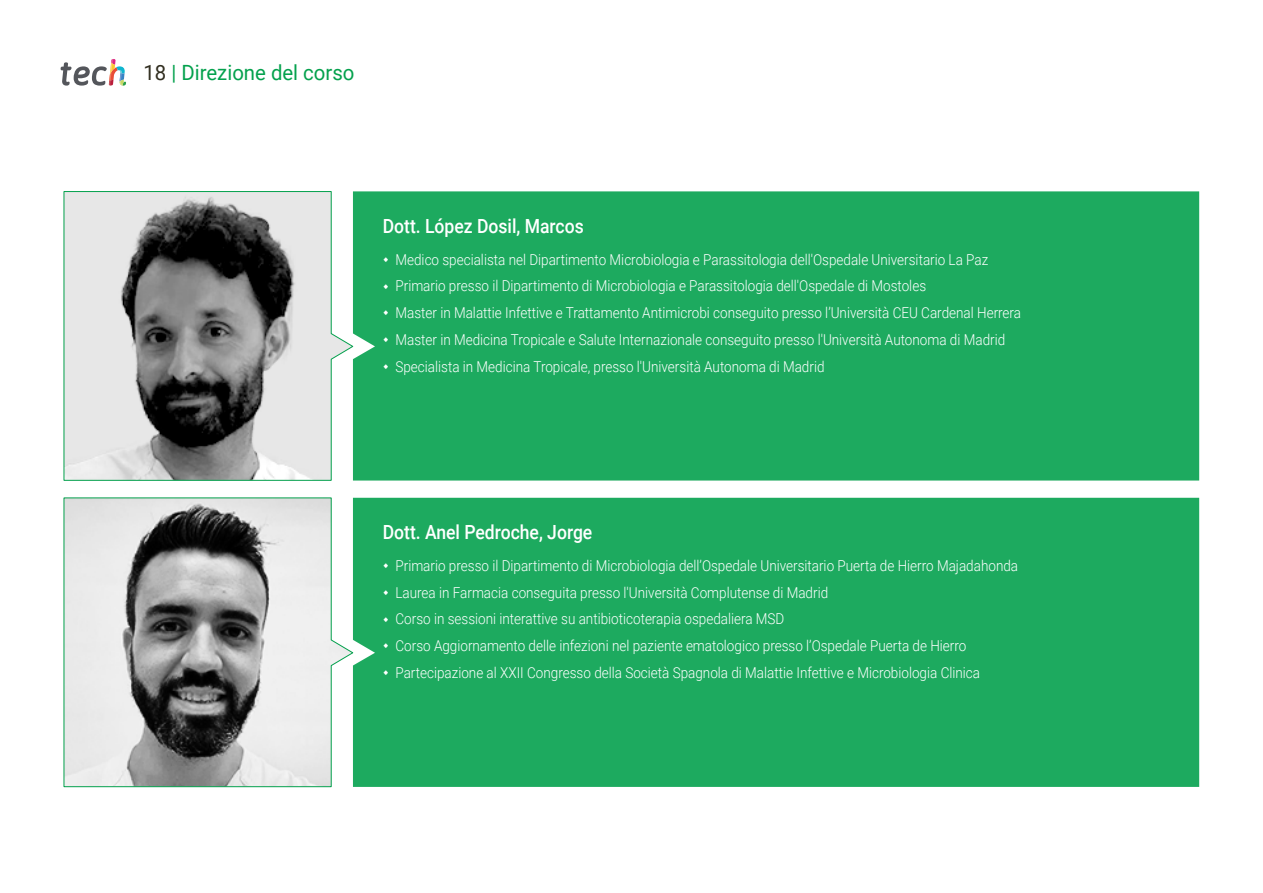
<style>
.page{position:relative;width:1263px;height:893px;background:#fff}
.page>*{position:absolute;margin:0;border:0;box-sizing:border-box;transform-origin:0 0}
.t1{font:21px "Roboto";color:#04a14d}
.t2{font:500 19.5px "Roboto";color:#fff;scale:.9 1}
.t3{font:300 15px/26.7px "Roboto";color:#fff;scale:.9 1}
.s1{color:#312e20}
</style>
<div class="page">
<div style="left:353px;top:191px;width:846px;height:290px;background:#1daa5f"></div>
<div style="left:353px;top:498px;width:846px;height:289px;background:#1daa5f"></div>
<svg style="left:64px;top:191px;width:289px;height:290px;background:#a7a9a8"></svg>
<svg style="left:64px;top:497px;width:289px;height:290px"></svg>
<svg style="left:61px;top:59px;width:65px;height:27px"></svg>
<svg style="left:384px;top:257px;width:4px;height:5px"></svg>
<svg style="left:384px;top:284px;width:4px;height:5px"></svg>
<svg style="left:384px;top:310px;width:4px;height:5px"></svg>
<svg style="left:384px;top:337px;width:4px;height:5px"></svg>
<svg style="left:384px;top:364px;width:4px;height:5px"></svg>
<svg style="left:384px;top:563px;width:4px;height:5px"></svg>
<svg style="left:384px;top:590px;width:4px;height:5px"></svg>
<svg style="left:384px;top:617px;width:4px;height:5px"></svg>
<svg style="left:384px;top:643px;width:4px;height:5px"></svg>
<svg style="left:384px;top:670px;width:4px;height:5px"></svg>
<h1 class="t1" style="left:144px;top:57px;width:213px"><span class="s1">18</span> | Direzione del corso</h1>
<h2 class="t2" style="left:383px;top:212px;width:225px">Dott. López Dosil, Marcos</h2>
<p class="t3" style="left:395px;top:245px;width:697px">Medico specialista nel Dipartimento Microbiologia e Parassitologia dell'Ospedale Universitario La Paz Primario presso il Dipartimento di Microbiologia e Parassitologia dell'Ospedale di Mostoles<br>Master in Malattie Infettive e Trattamento Antimicrobi conseguito presso l’Università CEU Cardenal Herrera Master in Medicina Tropicale e Salute Internazionale conseguito presso l'Università Autonoma di Madrid Specialista in Medicina Tropicale, presso l'Università Autonoma di Madrid</p>
<h2 class="t2" style="left:383px;top:519px;width:234px">Dott. Anel Pedroche, Jorge</h2>
<p class="t3" style="left:395px;top:552px;width:693px">Primario presso il Dipartimento di Microbiologia dell’Ospedale Universitario Puerta de Hierro Majadahonda Laurea in Farmacia conseguita presso l'Università Complutense di Madrid<br>Corso in sessioni interattive su antibioticoterapia ospedaliera MSD<br>Corso Aggiornamento delle infezioni nel paziente ematologico presso l’Ospedale Puerta de Hierro Partecipazione al XXII Congresso della Società Spagnola di Malattie Infettive e Microbiologia Clinica</p>
</div>
